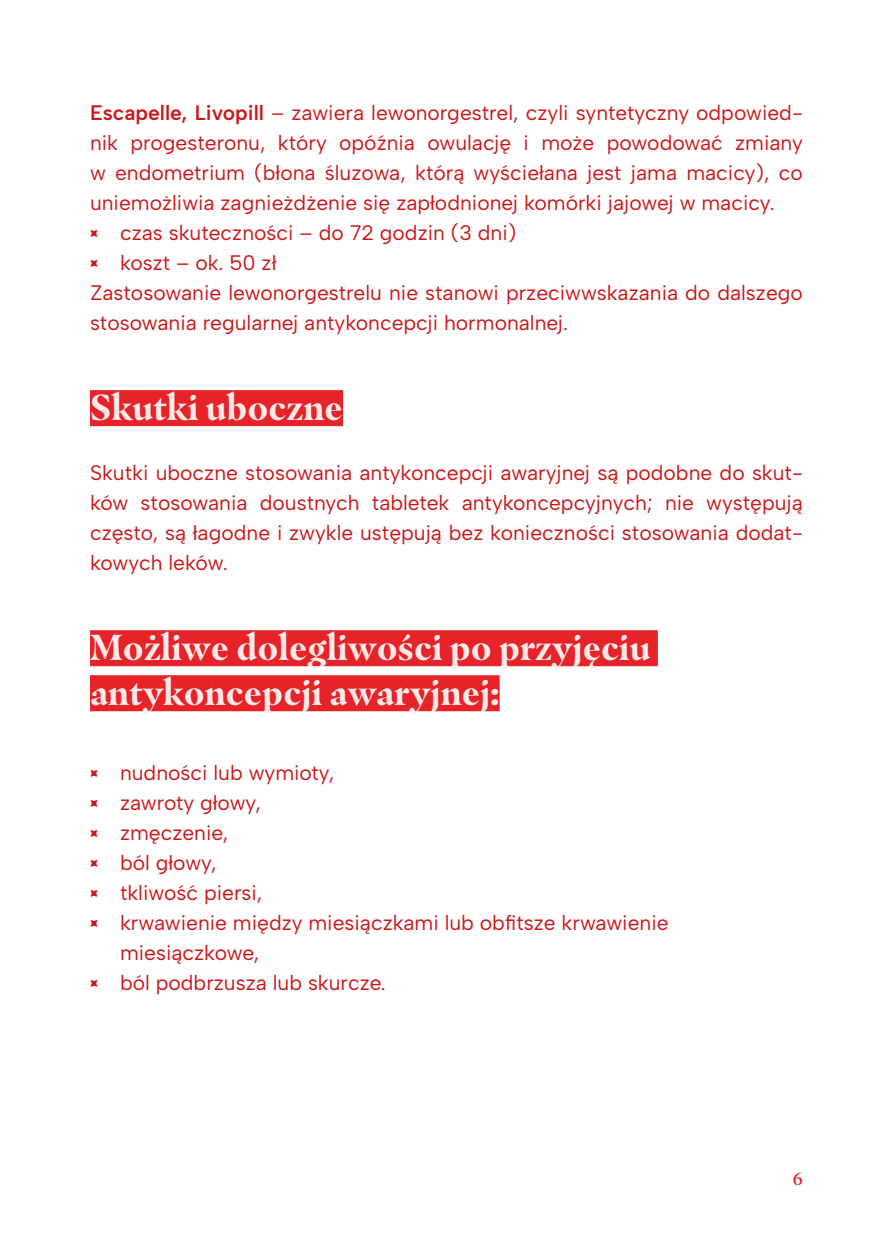
<style>
.page{position:relative;width:893px;height:1259px;background:#fff}
.page>*{position:absolute;margin:0;border:0;box-sizing:border-box;transform-origin:0 0}
.t1{font:700 36px/45px "Masqualero";color:#fde9e7}
.t2{font:21px/30px "Albert Sans";color:#cd1719;text-align:justify}
.t3{font:600 18px "Masqualero";color:#e52329}
.s1{font-weight:600}
.s2{font-family:"Eckmannpsych Small"}
</style>
<div class="page">
<div style="left:90px;top:390px;width:253px;height:36px;background:#e52329"></div>
<div style="left:90px;top:630px;width:568px;height:36px;background:#e52329"></div>
<div style="left:90px;top:675px;width:410px;height:36px;background:#e52329"></div>
<p class="t2" style="left:90px;top:98px;width:714px"><span class="s1">Escapelle, Livopill</span> – zawiera lewonorgestrel, czyli syntetyczny odpowied&shy;nik progesteronu, który opóźnia owulację i może powodować zmiany w endometrium (błona śluzowa, którą wyściełana jest jama macicy), co uniemożliwia zagnieżdżenie się zapłodnionej komórki jajowej w macicy.</p>
<p class="t2" style="left:90px;top:218px;width:428px"><span class="s2">•</span> czas skuteczności – do 72 godzin (3 dni)</p>
<p class="t2" style="left:90px;top:248px;width:714px;text-align:left"><span class="s2">•</span> koszt – ok. 50 zł<br>Zastosowanie lewonorgestrelu nie stanowi przeciwwskazania do dalszego stosowania regularnej antykoncepcji hormonalnej.</p>
<h1 class="t1" style="left:90px;top:385px;width:255px">Skutki uboczne</h1>
<p class="t2" style="left:90px;top:458px;width:714px">Skutki uboczne stosowania antykoncepcji awaryjnej są podobne do skut&shy;ków stosowania doustnych tabletek antykoncepcyjnych; nie występują często, są łagodne i zwykle ustępują bez konieczności stosowania dodat&shy;kowych leków.</p>
<h1 class="t1" style="left:90px;top:625px;width:562px">Możliwe dolegliwości po przyjęciu antykoncepcji awaryjnej:</h1>
<p class="t2" style="left:90px;top:758px;width:246px"><span class="s2">•</span> nudności lub wymioty,</p>
<p class="t2" style="left:90px;top:788px;width:173px"><span class="s2">•</span> zawroty głowy,</p>
<p class="t2" style="left:90px;top:818px;width:140px"><span class="s2">•</span> zmęczenie,</p>
<p class="t2" style="left:90px;top:848px;width:128px"><span class="s2">•</span> ból głowy,</p>
<p class="t2" style="left:90px;top:878px;width:174px"><span class="s2">•</span> tkliwość piersi,</p>
<p class="t2" style="left:120px;top:908px;width:550px;text-indent:-30px"><span class="s2">•</span> krwawienie między miesiączkami lub obfitsze krwawienie miesiączkowe,</p>
<p class="t2" style="left:90px;top:968px;width:297px"><span class="s2">•</span> ból podbrzusza lub skurcze.</p>
<p class="t3" style="left:793px;top:1167px;width:12px">6</p>
</div>
